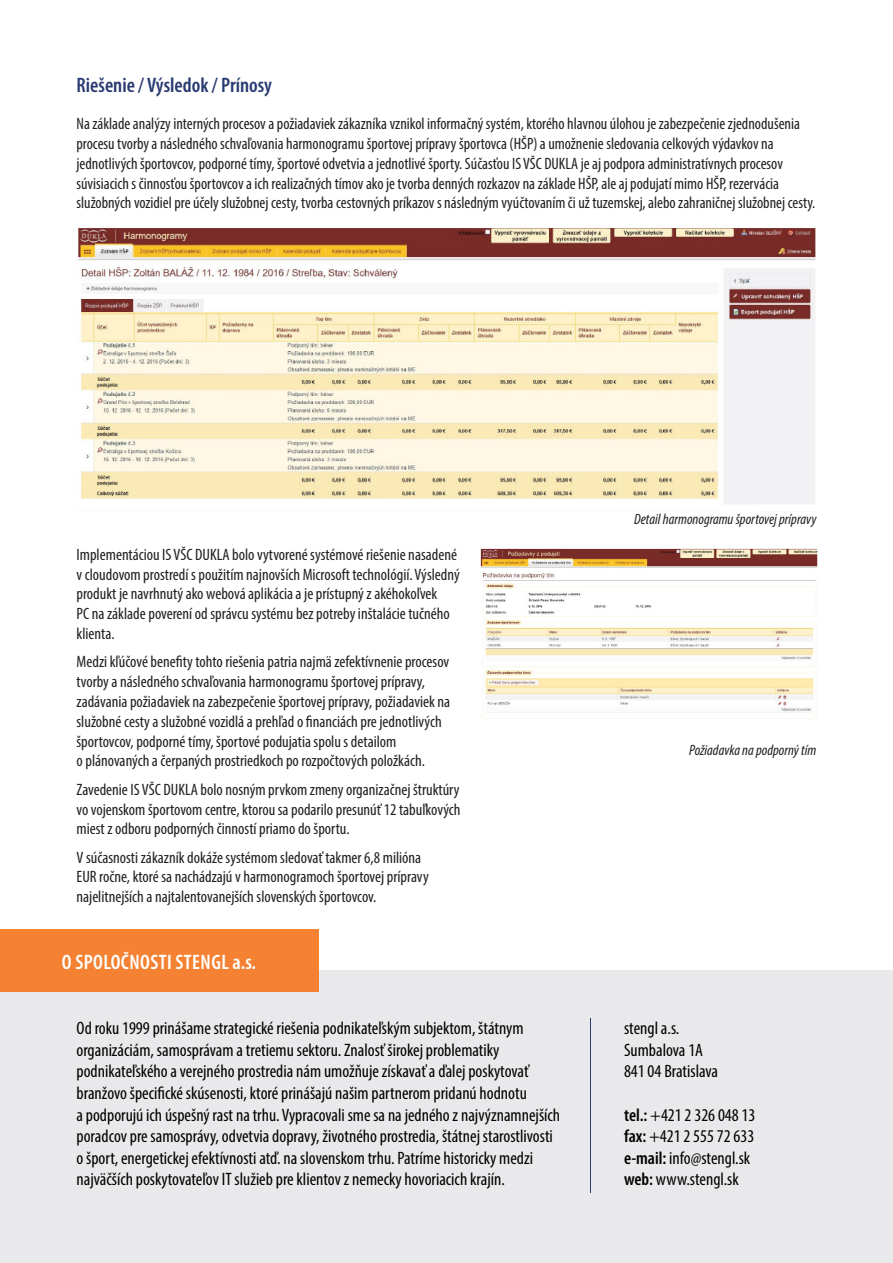
<style>
.page{position:relative;width:893px;height:1263px;background:#fff}
.page>*{position:absolute;margin:0;border:0;box-sizing:border-box;transform-origin:0 0}
.Nadpis{font:600 condensed 21px "Myriad Pro";color:#283a71}
.t1{font:600 condensed 21px "Myriad Pro";letter-spacing:.02em;color:#fff}
.t2{font:condensed 18px/21.6px "Myriad Pro";color:#000}
.TextNormal{font:condensed 16.5px/19.8px "Myriad Pro";color:#231f20}
.TextNormal-2{font:italic condensed 15px "Myriad Pro";color:#231f20}
.s1{font-weight:600}
</style>
<div class="page">
<div style="left:0;top:971px;width:893px;height:292px;background:#e9e9eb"></div>
<div style="left:0;top:929px;width:319px;height:62px;background:#f48232"></div>
<hr style="left:590px;top:1018px;width:1px;height:175px;background:#283a71">
<img style="left:480px;top:548px;width:338px;height:171px">
<img style="left:78px;top:228px;width:738px;height:276px">
<p class="Nadpis" style="left:77px;top:74px;width:197px">Riešenie / Výsledok / Prínosy</p>
<p class="TextNormal" style="left:77px;top:114px;width:740px">Na základe analýzy interných procesov a požiadaviek zákazníka vznikol informačný systém, ktorého hlavnou úlohou je zabezpečenie zjednodušenia procesu tvorby a následného schvaľovania harmonogramu športovej prípravy športovca (HŠP) a umožnenie sledovania celkových výdavkov na jednotlivých športovcov, podporné tímy, športové odvetvia a jednotlivé športy. Súčasťou IS VŠC DUKLA je aj podpora administratívnych procesov súvisiacich s činnosťou športovcov a ich realizačných tímov ako je tvorba denných rozkazov na základe HŠP, ale aj podujatí mimo HŠP, rezervácia služobných vozidiel pre účely služobnej cesty, tvorba cestovných príkazov s následným vyúčtovaním či už tuzemskej, alebo zahraničnej služobnej cesty.</p>
<p class="TextNormal" style="left:77px;top:544px;width:385px">Implementáciou IS VŠC DUKLA bolo vytvorené systémové riešenie nasadené v cloudovom prostredí s použitím najnovších Microsoft technológií. Výsledný produkt je navrhnutý ako webová aplikácia a je prístupný z akéhokoľvek<br>PC na základe poverení od správcu systému bez potreby inštalácie tučného klienta.</p>
<p class="TextNormal" style="left:77px;top:652px;width:375px">Medzi kľúčové benefity tohto riešenia patria najmä zefektívnenie procesov tvorby a následného schvaľovania harmonogramu športovej prípravy, zadávania požiadaviek na zabezpečenie športovej prípravy, požiadaviek na služobné cesty a služobné vozidlá a prehľad o financiách pre jednotlivých športovcov, podporné tímy, športové podujatia spolu s detailom<br>o plánovaných a čerpaných prostriedkoch po rozpočtových položkách.</p>
<p class="TextNormal" style="left:77px;top:779px;width:386px;text-align:justify">Zavedenie IS VŠC DUKLA bolo nosným prvkom zmeny organizačnej štruktúry vo vojenskom športovom centre, ktorou sa podarilo presunúť 12 tabuľkových miest z odboru podporných činností priamo do športu.</p>
<p class="TextNormal" style="left:77px;top:847px;width:354px">V súčasnosti zákazník dokáže systémom sledovať takmer 6,8 milióna<br>EUR ročne, ktoré sa nachádzajú v harmonogramoch športovej prípravy najelitnejších a najtalentovanejších slovenských športovcov.</p>
<p class="t1" style="left:62px;top:951px;width:196px">O SPOLOČNOSTI STENGL a.s.</p>
<p class="TextNormal-2" style="left:634px;top:510px;width:184px">Detail harmonogramu športovej prípravy</p>
<p class="TextNormal-2" style="left:689px;top:741px;width:129px">Požiadavka na podporný tím</p>
<p class="t2" style="left:77px;top:1017px;width:485px">Od roku 1999 prinášame strategické riešenia podnikateľským subjektom, štátnym organizáciám, samosprávam a tretiemu sektoru. Znalosť širokej problematiky podnikateľského a verejného prostredia nám umožňuje získavať a ďalej poskytovať branžovo špecifické skúsenosti, ktoré prinášajú našim partnerom pridanú hodnotu<br>a podporujú ich úspešný rast na trhu. Vypracovali sme sa na jedného z najvýznamnejších poradcov pre samosprávy, odvetvia dopravy, životného prostredia, štátnej starostlivosti o šport, energetickej efektívnosti atď. na slovenskom trhu. Patríme historicky medzi najväčších poskytovateľov IT služieb pre klientov z nemecky hovoriacich krajín.</p>
<p class="t2" style="left:624px;top:1017px;width:57px">stengl a.s.</p>
<p class="t2" style="left:624px;top:1039px;width:81px">Sumbalova 1A</p>
<p class="t2" style="left:624px;top:1060px;width:96px">841 04 Bratislava</p>
<p class="t2" style="left:624px;top:1103px;width:133px"><span class="s1">tel.:</span> +421 2 326 048 13</p>
<p class="t2" style="left:624px;top:1125px;width:132px"><span class="s1">fax:</span> +421 2 555 72 633</p>
<p class="t2" style="left:624px;top:1147px;width:128px"><span class="s1">e-mail:</span> info@stengl.sk</p>
<p class="t2" style="left:624px;top:1168px;width:116px"><span class="s1">web:</span> www.stengl.sk</p>
</div>
